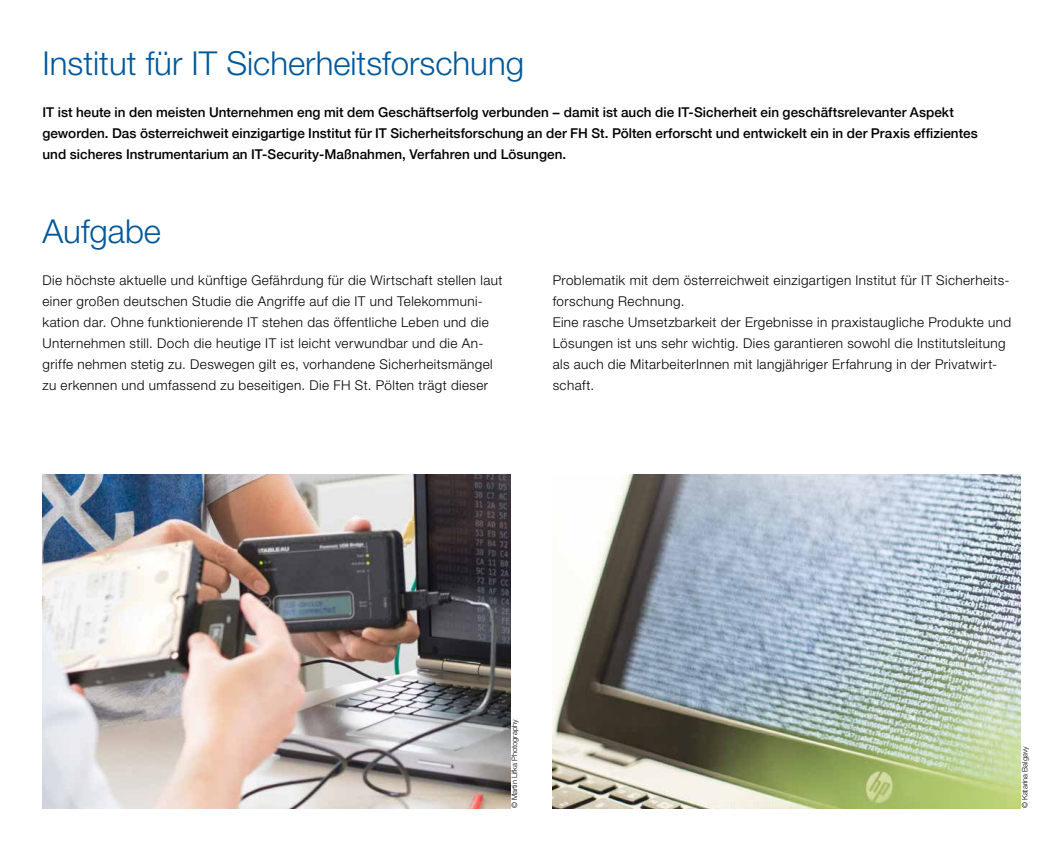
<style>
.page{position:relative;width:1063px;height:851px;background:#fff}
.page>*{position:absolute;margin:0;border:0;box-sizing:border-box;transform-origin:0 0}
.t1{font:300 33px "Helvetica Neue LT Std";color:#00599a}
.t2{font:300 13.5px/21px "Helvetica Neue LT Std";letter-spacing:.03em;color:#000}
.t3{font:500 13.5px/21px "Helvetica Neue LT";letter-spacing:.005em;color:#000}
.t4{font:300 7.5px "Helvetica Neue LT Std";color:#000}
</style>
<div class="page">
<img style="left:43px;top:474px;width:467px;height:334px">
<img style="left:553px;top:474px;width:467px;height:334px">
<h1 class="t1" style="left:43px;top:43px;width:483px">Institut für IT Sicherheitsforschung</h1>
<p class="t3" style="left:43px;top:102px;width:937px">IT ist heute in den meisten Unternehmen eng mit dem Geschäftserfolg verbunden − damit ist auch die IT-Sicherheit ein geschäftsrelevanter Aspekt geworden. Das österreichweit einzigartige Institut für IT Sicherheitsforschung an der FH St. Pölten erforscht und entwickelt ein in der Praxis effizientes und sicheres Instrumentarium an IT-Security-Maßnahmen, Verfahren und Lösungen.</p>
<h1 class="t1" style="left:43px;top:211px;width:120px">Aufgabe</h1>
<p class="t2" style="left:43px;top:269px;width:461px">Die höchste aktuelle und künftige Gefährdung für die Wirtschaft stellen laut einer großen deutschen Studie die Angriffe auf die IT und Telekommuni&shy;kation dar. Ohne funktionierende IT stehen das öffentliche Leben und die Unternehmen still. Doch die heutige IT ist leicht verwundbar und die An&shy;griffe nehmen stetig zu. Deswegen gilt es, vorhandene Sicherheitsmängel zu erkennen und umfassend zu beseitigen. Die FH St. Pölten trägt dieser</p>
<p class="t2" style="left:553px;top:269px;width:460px">Problematik mit dem österreichweit einzigartigen Institut für IT Sicherheits&shy;forschung Rechnung.<br>Eine rasche Umsetzbarkeit der Ergebnisse in praxistaugliche Produkte und Lösungen ist uns sehr wichtig. Dies garantieren sowohl die Institutsleitung als auch die MitarbeiterInnen mit langjähriger Erfahrung in der Privatwirt&shy;schaft.</p>
<p class="t4" style="left:510px;top:808px;width:90px;rotate:-90deg">© Martin Lifka Photography</p>
<p class="t4" style="left:1020px;top:808px;width:63px;rotate:-90deg">© Katarina Balgavy</p>
</div>
